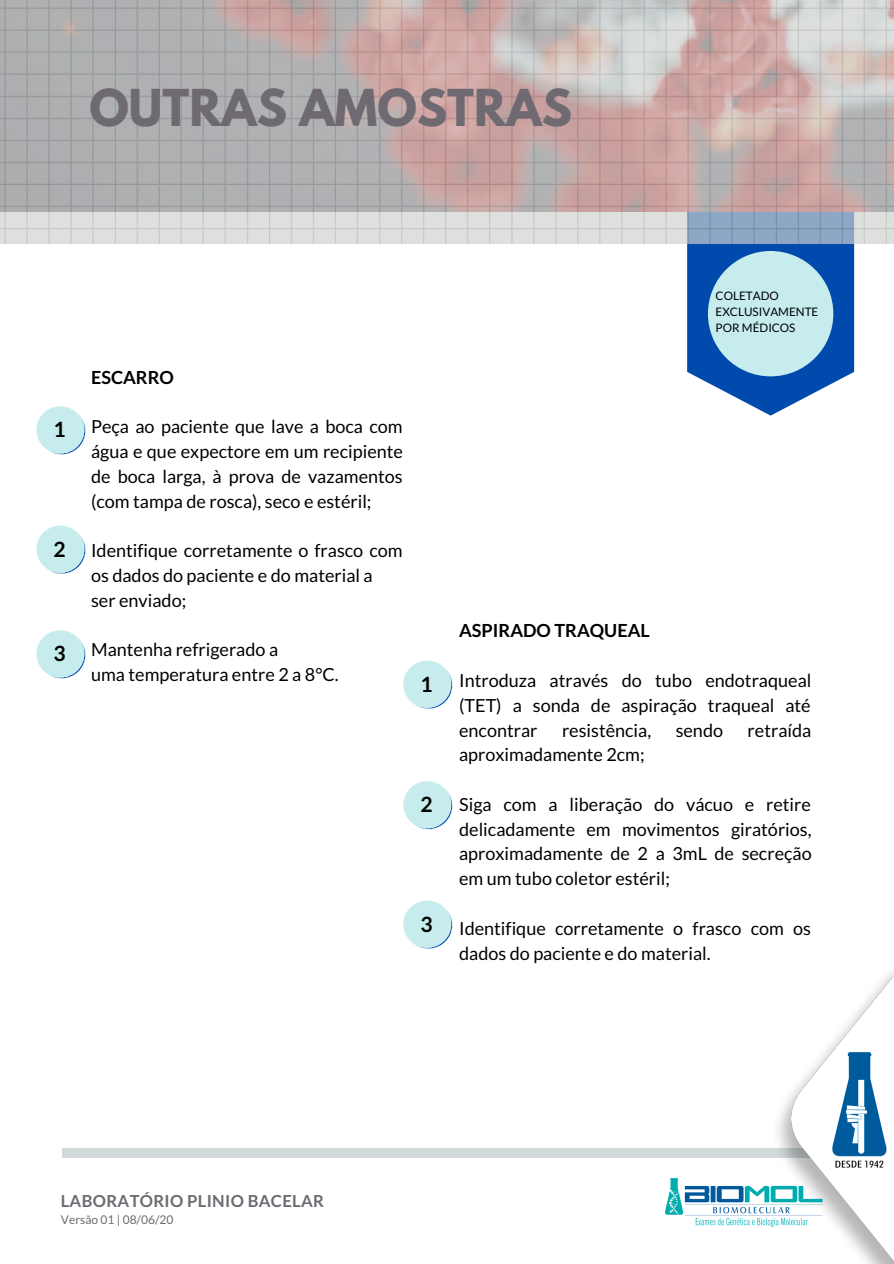
<style>
.page{position:relative;width:894px;height:1264px;background:#fff}
.page>*{position:absolute;margin:0;border:0;box-sizing:border-box;transform-origin:0 0}
.t1{font:700 45px "League Spartan";color:#6f6a72}
.t2{font:700 21px "Lato";color:#000}
.t3{font:18px/24.8px "Lato";color:#000;text-align:justify}
.t4{font:700 18px "Lato";color:#000}
.t5{font:700 16.5px "Lato";letter-spacing:.02em;color:#6f6a72}
.t6{font:12px "Lato";color:#6f6a72}
.t7{font:11.7px/16.4px "Lato";color:#000}
</style>
<div class="page">
<svg style="left:687px;top:243px;width:166px;height:172px"></svg>
<div style="left:707px;top:251px;width:126px;height:125px;background:#c6eced;border-radius:50%"></div>
<img style="left:0;top:0;width:893px;height:243px">
<div style="left:62px;top:1148px;width:771px;height:9px;background:#d2d9da"></div>
<img style="left:771px;top:972px;width:122px;height:291px">
<img style="left:665px;top:1178px;width:157px;height:48px">
<svg style="left:36px;top:406px;width:50px;height:48px"></svg>
<svg style="left:36px;top:525px;width:50px;height:49px"></svg>
<svg style="left:36px;top:630px;width:50px;height:48px"></svg>
<svg style="left:403px;top:660px;width:49px;height:49px"></svg>
<svg style="left:403px;top:781px;width:49px;height:48px"></svg>
<svg style="left:403px;top:900px;width:49px;height:48px"></svg>
<h1 class="t1" style="left:89px;top:85px;width:484px">OUTRAS AMOSTRAS</h1>
<p class="t2" style="left:54px;top:416px;width:14px">1</p>
<p class="t2" style="left:54px;top:536px;width:14px">2</p>
<p class="t2" style="left:54px;top:640px;width:14px">3</p>
<p class="t4" style="left:91px;top:366px;width:84px">ESCARRO</p>
<p class="t3" style="left:91px;top:414px;width:313px">Peça ao paciente que lave a boca com água e que expectore em um recipiente de boca larga, à prova de vazamentos (com tampa de rosca), seco e estéril;</p>
<p class="t3" style="left:91px;top:537px;width:313px;text-align:left">Identifique corretamente o frasco com os dados do paciente e do material a<br>ser enviado;</p>
<p class="t3" style="left:91px;top:637px;width:249px">Mantenha refrigerado a<br>uma temperatura entre 2 a 8°C.</p>
<p class="t2" style="left:420px;top:671px;width:14px">1</p>
<p class="t2" style="left:420px;top:791px;width:14px">2</p>
<p class="t2" style="left:420px;top:910px;width:14px">3</p>
<p class="t7" style="left:715px;top:287px;width:104px">COLETADO<br>EXCLUSIVAMENTE<br>POR MÉDICOS</p>
<p class="t4" style="left:459px;top:619px;width:192px">ASPIRADO TRAQUEAL</p>
<p class="t3" style="left:459px;top:667px;width:353px">Introduza através do tubo endotraqueal (TET) a sonda de aspiração traqueal até encontrar</p>
<p class="t3" style="left:562px;top:717px;width:91px">resistência,</p>
<p class="t3" style="left:675px;top:717px;width:49px">sendo</p>
<p class="t3" style="left:747px;top:717px;width:65px">retraída</p>
<p class="t3" style="left:459px;top:742px;width:187px">aproximadamente 2cm;</p>
<p class="t3" style="left:459px;top:791px;width:354px">Siga com a liberação do vácuo e retire delicadamente em movimentos giratórios, aproximadamente de 2 a 3mL de secreção em um tubo coletor estéril;</p>
<p class="t3" style="left:459px;top:915px;width:353px">Identifique corretamente o frasco com os dados do paciente e do material.</p>
<p class="t5" style="left:61px;top:1190px;width:265px">LABORATÓRIO PLINIO BACELAR</p>
<p class="t6" style="left:61px;top:1211px;width:114px">Versão 01 | 08/06/20</p>
</div>
